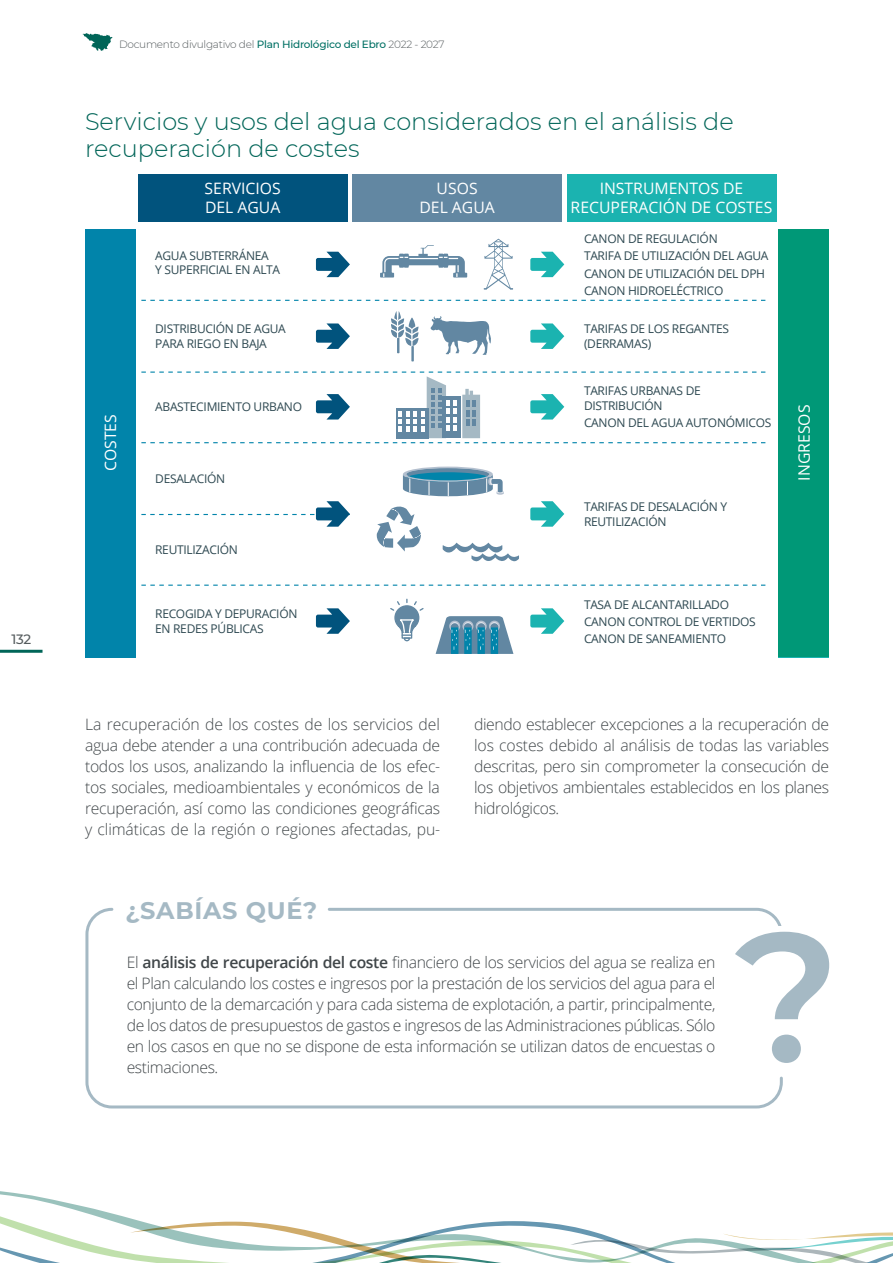
<style>
.page{position:relative;width:893px;height:1263px;background:#fff}
.page>*{position:absolute;margin:0;border:0;box-sizing:border-box;transform-origin:0 0}
.t1{font:300 24px/27px "Montserrat";color:#006558}
.t2{font:700 24px "Montserrat";letter-spacing:.03em;color:#a5b9c4}
.t3{font:300 15.75px/21px "Open Sans";letter-spacing:-.025em;color:#404649;text-align:justify}
.t4{font:15.75px/18.8px "Open Sans";color:#fff;text-align:center}
.t5{font:500 13.5px "Montserrat";color:#555c5e}
.t6{font:12px/15px "Open Sans";letter-spacing:-.025em;color:#2d4851}
.t7{font:300 10.5px "Montserrat";letter-spacing:-.025em;color:#555c5e}
.s1{font-weight:500;color:#007064}
.s2{font-weight:600}
</style>
<div class="page">
<svg style="left:0;top:1201px;width:893px;height:62px"></svg>
<hr style="left:0;top:650px;width:43px;height:3px;background:#006558">
<svg style="left:83px;top:33px;width:30px;height:18px"></svg>
<svg style="left:85px;top:908px;width:698px;height:200px"></svg>
<svg style="left:735px;top:932px;width:94px;height:131px"></svg>
<div style="left:85px;top:229px;width:51px;height:428px;background:#0184aa"></div>
<div style="left:138px;top:174px;width:209px;height:48px;background:#01537d"></div>
<div style="left:352px;top:174px;width:210px;height:48px;background:#6287a2"></div>
<div style="left:567px;top:174px;width:209px;height:48px;background:#1bb3b0"></div>
<svg style="left:141px;top:300px;width:624px;height:1px"></svg>
<svg style="left:141px;top:585px;width:624px;height:1px"></svg>
<div style="left:779px;top:229px;width:50px;height:427px;background:#009877"></div>
<svg style="left:316px;top:252px;width:34px;height:25px"></svg>
<svg style="left:530px;top:252px;width:34px;height:25px"></svg>
<svg style="left:316px;top:323px;width:34px;height:26px"></svg>
<svg style="left:530px;top:323px;width:34px;height:26px"></svg>
<svg style="left:141px;top:501px;width:209px;height:26px"></svg>
<svg style="left:530px;top:501px;width:34px;height:26px"></svg>
<svg style="left:316px;top:608px;width:34px;height:26px"></svg>
<svg style="left:530px;top:608px;width:34px;height:26px"></svg>
<svg style="left:391px;top:311px;width:28px;height:50px"></svg>
<svg style="left:430px;top:316px;width:61px;height:39px"></svg>
<svg style="left:141px;top:371px;width:624px;height:72px"></svg>
<svg style="left:376px;top:506px;width:45px;height:45px"></svg>
<svg style="left:403px;top:467px;width:101px;height:29px;background:#78a2b9"></svg>
<svg style="left:436px;top:616px;width:77px;height:38px;background:#669cb5"></svg>
<svg style="left:390px;top:599px;width:34px;height:43px"></svg>
<svg style="left:484px;top:239px;width:29px;height:51px"></svg>
<svg style="left:380px;top:245px;width:87px;height:33px"></svg>
<svg style="left:443px;top:543px;width:76px;height:18px"></svg>
<p class="t5" style="left:11px;top:630px;width:21px">132</p>
<p class="t7" style="left:119px;top:37px;width:327px">Documento divulgativo del <span class="s1">Plan Hidrológico del Ebro</span> 2022 - 2027</p>
<h1 class="t1" style="left:85px;top:107px;width:650px">Servicios y usos del agua considerados en el análisis de recuperación de costes</h1>
<p class="t4" style="left:205px;top:179px;width:78px;text-align:left">SERVICIOS<br>DEL AGUA</p>
<p class="t6" style="left:155px;top:248px;width:127px;line-height:14.4px">AGUA SUBTERRÁNEA<br>Y SUPERFICIAL EN ALTA</p>
<p class="t6" style="left:155px;top:321px;width:132px">DISTRIBUCIÓN DE AGUA<br>PARA RIEGO EN BAJA</p>
<p class="t4" style="left:419px;top:179px;width:77px">USOS<br>DEL AGUA</p>
<p class="t4" style="left:571px;top:179px;width:203px">INSTRUMENTOS DE<br>RECUPERACIÓN DE COSTES</p>
<p class="t6" style="left:584px;top:230px;width:186px;line-height:17.1px">CANON DE REGULACIÓN<br>TARIFA DE UTILIZACIÓN DEL AGUA<br>CANON DE UTILIZACIÓN DEL DPH<br>CANON HIDROELÉCTRICO</p>
<p class="t6" style="left:584px;top:321px;width:147px">TARIFAS DE LOS REGANTES (DERRAMAS)</p>
<p class="t6" style="left:584px;top:383px;width:118px">TARIFAS URBANAS DE<br>DISTRIBUCIÓN</p>
<p class="t6" style="left:584px;top:415px;width:189px">CANON DEL AGUA AUTONÓMICOS</p>
<p class="t6" style="left:155px;top:399px;width:148px">ABASTECIMIENTO URBANO</p>
<p class="t4" style="left:101px;top:471px;width:58px;rotate:-90deg">COSTES</p>
<p class="t4" style="left:794px;top:481px;width:77px;rotate:-90deg">INGRESOS</p>
<p class="t6" style="left:155px;top:471px;width:72px">DESALACIÓN</p>
<p class="t6" style="left:155px;top:542px;width:84px">REUTILIZACIÓN</p>
<p class="t6" style="left:155px;top:606px;width:144px">RECOGIDA Y DEPURACIÓN<br>EN REDES PÚBLICAS</p>
<p class="t6" style="left:584px;top:499px;width:145px">TARIFAS DE DESALACIÓN Y<br>REUTILIZACIÓN</p>
<p class="t6" style="left:584px;top:595px;width:173px;line-height:17.1px">TASA DE ALCANTARILLADO<br>CANON CONTROL DE VERTIDOS<br>CANON DE SANEAMIENTO</p>
<p class="t3" style="left:85px;top:713px;width:357px">La recuperación de los costes de los servicios del agua debe atender a una contribución adecuada de todos los usos, analizando la influencia de los efec&shy;tos sociales, medioambientales y económicos de la recuperación, así como las condiciones geográficas y climáticas de la región o regiones afectadas, pu-</p>
<p class="t3" style="left:474px;top:713px;width:357px">diendo establecer excepciones a la recuperación de los costes debido al análisis de todas las variables descritas, pero sin comprometer la consecución de los objetivos ambientales establecidos en los planes hidrológicos.</p>
<h1 class="t2" style="left:125px;top:895px;width:193px">¿SABÍAS QUÉ?</h1>
<p class="t3" style="left:127px;top:952px;width:590px">El <span class="s2">análisis de recuperación del coste</span> financiero de los servicios del agua se realiza en el Plan calculando los costes e ingresos por la prestación de los servicios del agua para el conjunto de la demarcación y para cada sistema de explotación, a partir, principalmente, de los datos de presupuestos de gastos e ingresos de las Administraciones públicas. Sólo en los casos en que no se dispone de esta información se utilizan datos de encuestas o estimaciones.</p>
</div>
